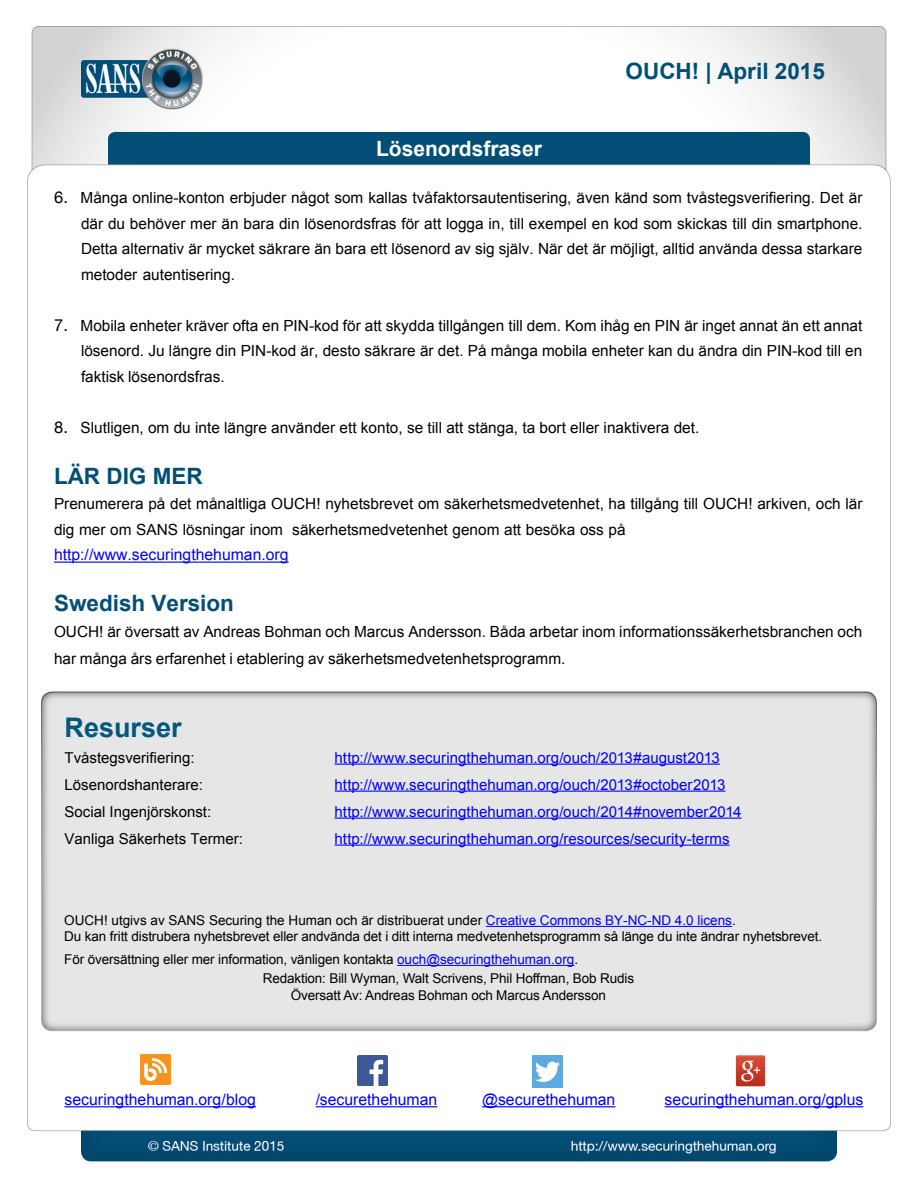
<style>
.page{position:relative;width:918px;height:1188px;background:#fff}
.page>*{position:absolute;margin:0;border:0;box-sizing:border-box;transform-origin:0 0}
.t1{font:700 27px "Arial";color:#01577d}
.MainText{font:700 22.5px "Arial";color:#024e77}
.t2{font:700 22.5px "Arial";color:#004f77}
.t3{font:700 21px "Arial";color:#fff}
.MainText-2{font:15.75px "Arial";color:#00f}
.MainText-3{font:15.3px/25.5px "Arial";color:#000;text-align:justify}
.t4{font:15px "Arial";letter-spacing:.005em;color:#00f}
.t5{font:15px "Arial";color:#000}
.t6{font:13.5px/22.5px "Arial";letter-spacing:-.01em;color:#000}
.s1{font-family:"Helvetica Neue";font-size:16.5px}
.s2{color:#00f}
</style>
<div class="page">
<img style="left:27px;top:26px;width:864px;height:1136px">
<hr style="left:54px;top:562px;width:235px;height:1px;background:#00f">
<hr style="left:486px;top:926px;width:246px;height:1px;background:#00f">
<hr style="left:397px;top:965px;width:177px;height:1px;background:#00f">
<hr style="left:335px;top:764px;width:385px;height:1px;background:#00f">
<hr style="left:335px;top:791px;width:390px;height:1px;background:#00f">
<hr style="left:335px;top:818px;width:407px;height:1px;background:#00f">
<hr style="left:335px;top:845px;width:395px;height:1px;background:#00f">
<img style="left:140px;top:1054px;width:30px;height:30px">
<hr style="left:65px;top:1106px;width:191px;height:1px;background:#00f">
<img style="left:358px;top:1055px;width:30px;height:30px">
<hr style="left:316px;top:1106px;width:121px;height:1px;background:#00f">
<img style="left:533px;top:1055px;width:30px;height:32px">
<hr style="left:482px;top:1106px;width:133px;height:1px;background:#00f">
<img style="left:736px;top:1054px;width:30px;height:32px">
<hr style="left:665px;top:1106px;width:198px;height:1px;background:#00f">
<h3 class="t3" style="left:376px;top:135px;width:167px">Lösenordsfraser</h3>
<h2 class="t2" style="left:626px;top:56px;width:201px">OUCH! | April 2015</h2>
<p class="MainText-3" style="left:81px;top:186px;width:783px;text-indent:-27px"><span class="s1">6.</span> Många online-konton erbjuder något som kallas tvåfaktorsautentisering, även känd som tvåstegsverifiering. Det är där du behöver mer än bara din lösenordsfras för att logga in, till exempel en kod som skickas till din smartphone.<br>Detta alternativ är mycket säkrare än bara ett lösenord av sig själv. När det är möjligt, alltid använda dessa starkare metoder autentisering.</p>
<p class="MainText-3" style="left:81px;top:313px;width:783px;text-indent:-27px"><span class="s1">7.</span> Mobila enheter kräver ofta en PIN-kod för att skydda tillgången till dem. Kom ihåg en PIN är inget annat än ett annat lösenord. Ju längre din PIN-kod är, desto säkrare är det. På många mobila enheter kan du ändra din PIN-kod till en faktisk lösenordsfras.</p>
<p class="MainText-3" style="left:54px;top:415px;width:647px"><span class="s1">8.</span> Slutligen, om du inte längre använder ett konto, se till att stänga, ta bort eller inaktivera det.</p>
<p class="MainText" style="left:54px;top:461px;width:150px">LÄR DIG MER</p>
<p class="MainText-3" style="left:54px;top:492px;width:810px">Prenumerera på det månaltliga OUCH! nyhetsbrevet om säkerhetsmedvetenhet, ha tillgång till OUCH! arkiven, och lär dig mer om SANS lösningar inom säkerhetsmedvetenhet genom att besöka oss på</p>
<p class="MainText-2" style="left:54px;top:545px;width:236px">http://www.securingthehuman.org</p>
<p class="MainText" style="left:54px;top:589px;width:182px">Swedish Version</p>
<p class="MainText-3" style="left:54px;top:618px;width:810px;line-height:27px">OUCH! är översatt av Andreas Bohman och Marcus Andersson. Båda arbetar inom informationssäkerhetsbranchen och har många års erfarenhet i etablering av säkerhetsmedvetenhetsprogramm.</p>
<p class="t1" style="left:65px;top:710px;width:119px">Resurser</p>
<p class="t5" style="left:65px;top:747px;width:132px">Tvåstegsverifiering:</p>
<p class="t4" style="left:335px;top:747px;width:387px">http://www.securingthehuman.org/ouch/2013#august2013</p>
<p class="t5" style="left:65px;top:774px;width:140px">Lösenordshanterare:</p>
<p class="t4" style="left:335px;top:774px;width:392px">http://www.securingthehuman.org/ouch/2013#october2013</p>
<p class="t5" style="left:65px;top:801px;width:148px">Social Ingenjörskonst:</p>
<p class="t4" style="left:335px;top:801px;width:409px">http://www.securingthehuman.org/ouch/2014#november2014</p>
<p class="t5" style="left:65px;top:828px;width:180px">Vanliga Säkerhets Termer:</p>
<p class="t4" style="left:335px;top:828px;width:397px">http://www.securingthehuman.org/resources/security-terms</p>
<p class="t6" style="left:64px;top:909px;width:673px">OUCH! utgivs av SANS Securing the Human och är distribuerat under <span class="s2">Creative Commons BY-NC-ND 4.0 licens</span>.</p>
<p class="t6" style="left:64px;top:926px;width:759px">Du kan fritt distrubera nyhetsbrevet eller andvända det i ditt interna medvetenhetsprogramm så länge du inte ändrar nyhetsbrevet.<br>För översättning eller mer information, vänligen kontakta <span class="s2">ouch@securingthehuman.org</span>.</p>
<p class="t6" style="left:263px;top:968px;width:373px">Redaktion: Bill Wyman, Walt Scrivens, Phil Hoffman, Bob Rudis</p>
<p class="t6" style="left:291px;top:984px;width:317px">Översatt Av: Andreas Bohman och Marcus Andersson</p>
<p class="MainText-2" style="left:65px;top:1089px;width:193px">securingthehuman.org/blog</p>
<p class="MainText-2" style="left:316px;top:1089px;width:123px">/securethehuman</p>
<p class="MainText-2" style="left:482px;top:1089px;width:135px">@securethehuman</p>
<p class="MainText-2" style="left:665px;top:1089px;width:200px">securingthehuman.org/gplus</p>
</div>
